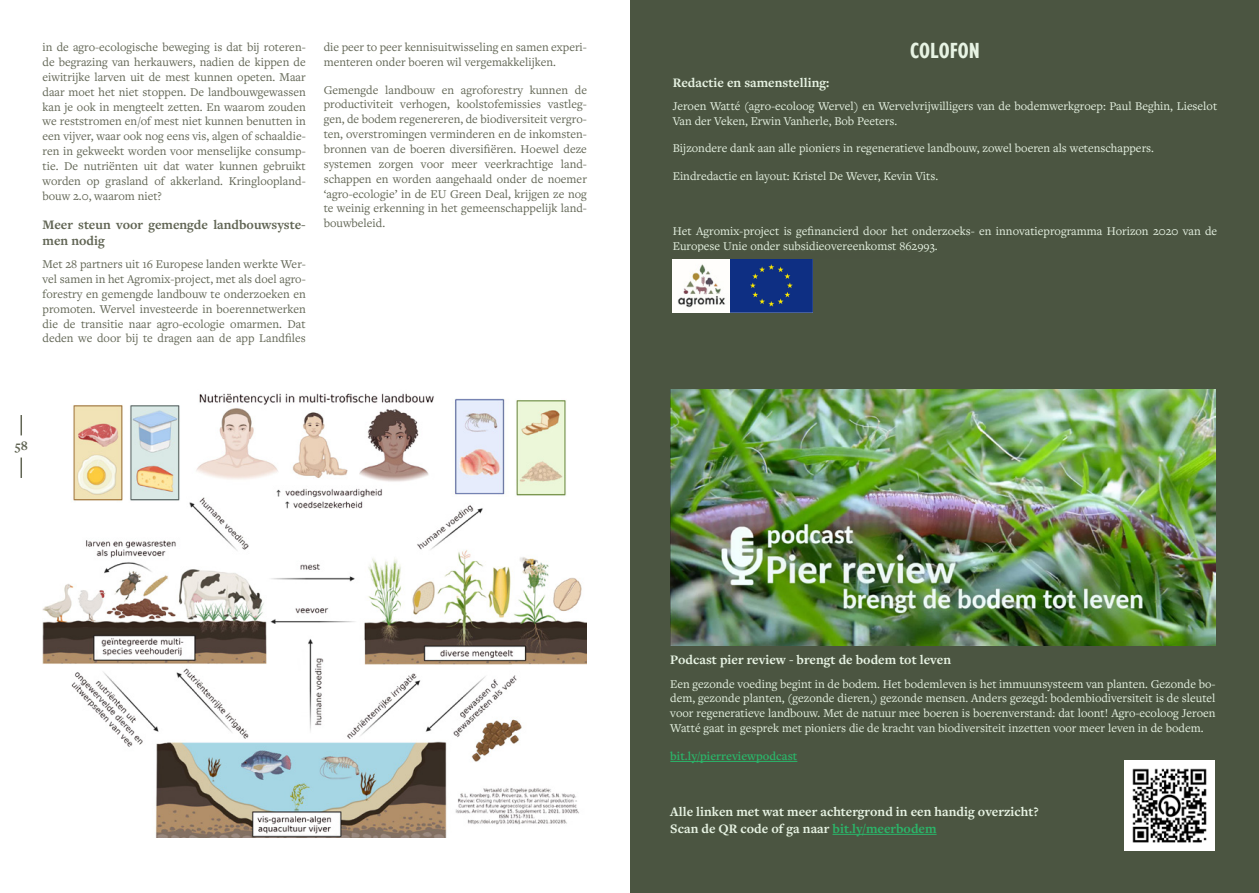
<style>
.page{position:relative;width:1259px;height:893px;background:#fff}
.page>*{position:absolute;margin:0;border:0;box-sizing:border-box;transform-origin:0 0}
.Titel_bovenaan_pagina{font:700 condensed 22.5px "Gill Sans Nova";color:#e7f3e3}
.tussentitel_achterflap{font:700 13.5px/16.2px "Freight Text Pro";color:#e7f3e3}
.Tussentitels{font:700 13.5px/16.2px "Freight Text Pro";color:#616554}
.Broodtekst{font:12.3px/14.9px "Freight Text Pro";color:#616554;text-align:justify}
.broodtekst_achterflap{font:12.3px/14.9px "Freight Text Pro";color:#e7f3e3}
.Meer_info{font:600 12.3px "Freight Text Pro";color:#2bb469}
.s1{color:#2bb469}
</style>
<div class="page">
<div style="left:630px;top:0;width:629px;height:893px;background:#4b5541"></div>
<img style="left:43px;top:393px;width:544px;height:445px">
<img style="left:670px;top:389px;width:545px;height:256px">
<svg style="left:21px;top:415px;width:1px;height:20px"></svg>
<svg style="left:21px;top:458px;width:1px;height:20px"></svg>
<img style="left:672px;top:259px;width:140px;height:54px">
<hr style="left:670px;top:761px;width:127px;height:1px;background:#2bb469">
<hr style="left:832px;top:834px;width:104px;height:1px;background:#2bb469">
<img style="left:1124px;top:760px;width:90px;height:90px">
<p class="Broodtekst" style="left:43px;top:39px;width:265px">in de agro-ecologische beweging is dat bij roteren&shy;de begrazing van herkauwers, nadien de kippen de eiwitrijke larven uit de mest kunnen opeten. Maar daar moet het niet stoppen. De landbouwgewassen kan je ook in mengteelt zetten. En waarom zouden we reststromen en/of mest niet kunnen benutten in een vijver, waar ook nog eens vis, algen of schaaldie&shy;ren in gekweekt worden voor menselijke consump&shy;tie. De nutriënten uit dat water kunnen gebruikt worden op grasland of akkerland. Kringloopland&shy;bouw 2.0, waarom niet?</p>
<p class="Tussentitels" style="left:43px;top:216px;width:265px">Meer steun voor gemengde landbouwsyste&shy;men nodig</p>
<p class="Broodtekst" style="left:43px;top:256px;width:265px">Met 28 partners uit 16 Europese landen werkte Wer&shy;vel samen in het Agromix-project, met als doel agro&shy;forestry en gemengde landbouw te onderzoeken en promoten. Wervel investeerde in boerennetwerken die de transitie naar agro-ecologie omarmen. Dat deden we door bij te dragen aan de app Landfiles</p>
<p class="Broodtekst" style="left:324px;top:39px;width:265px">die peer to peer kennisuitwisseling en samen experi&shy;menteren onder boeren wil vergemakkelijken.</p>
<p class="Broodtekst" style="left:324px;top:82px;width:265px">Gemengde landbouw en agroforestry kunnen de productiviteit verhogen, koolstofemissies vastleg&shy;gen, de bodem regenereren, de biodiversiteit vergro&shy;ten, overstromingen verminderen en de inkomsten&shy;bronnen van de boeren diversifiëren. Hoewel deze systemen zorgen voor meer veerkrachtige land&shy;schappen en worden aangehaald onder de noemer ‘agro-ecologie’ in de EU Green Deal, krijgen ze nog te weinig erkenning in het gemeenschappelijk land&shy;bouwbeleid.</p>
<p class="Tussentitels" style="left:15px;top:437px;width:15px">58</p>
<p class="Titel_bovenaan_pagina" style="left:910px;top:37px;width:71px">COLOFON</p>
<p class="tussentitel_achterflap" style="left:673px;top:74px;width:158px">Redactie en samenstelling:</p>
<p class="broodtekst_achterflap" style="left:673px;top:98px;width:546px">Jeroen Watté (agro-ecoloog Wervel) en Wervelvrijwilligers van de bodemwerkgroep: Paul Beghin, Lieselot<br>Van der Veken, Erwin Vanherle, Bob Peeters.</p>
<p class="broodtekst_achterflap" style="left:673px;top:141px;width:483px">Bijzondere dank aan alle pioniers in regeneratieve landbouw, zowel boeren als wetenschappers.</p>
<p class="broodtekst_achterflap" style="left:673px;top:168px;width:267px">Eindredactie en layout: Kristel De Wever, Kevin Vits.</p>
<p class="broodtekst_achterflap" style="left:673px;top:223px;width:546px">Het Agromix-project is gefinancierd door het onderzoeks- en innovatieprogramma Horizon 2020 van de<br>Europese Unie onder subsidieovereenkomst 862993.</p>
<p class="tussentitel_achterflap" style="left:670px;top:651px;width:282px">Podcast pier review - brengt de bodem tot leven</p>
<p class="broodtekst_achterflap" style="left:670px;top:676px;width:547px;text-align:justify">Een gezonde voeding begint in de bodem. Het bodemleven is het immuunsysteem van planten. Gezonde bo&shy;dem, gezonde planten, (gezonde dieren,) gezonde mensen. Anders gezegd: bodembiodiversiteit is de sleutel voor regeneratieve landbouw. Met de natuur mee boeren is boerenverstand: dat loont! Agro-ecoloog Jeroen Watté gaat in gesprek met pioniers die de kracht van biodiversiteit inzetten voor meer leven in de bodem.</p>
<p class="Meer_info" style="left:670px;top:748px;width:129px">bit.ly/pierreviewpodcast</p>
<p class="tussentitel_achterflap" style="left:670px;top:803px;width:370px">Alle linken met wat meer achtergrond in een handig overzicht?<br>Scan de QR code of ga naar <span class="s1">bit.ly/meerbodem</span></p>
</div>
